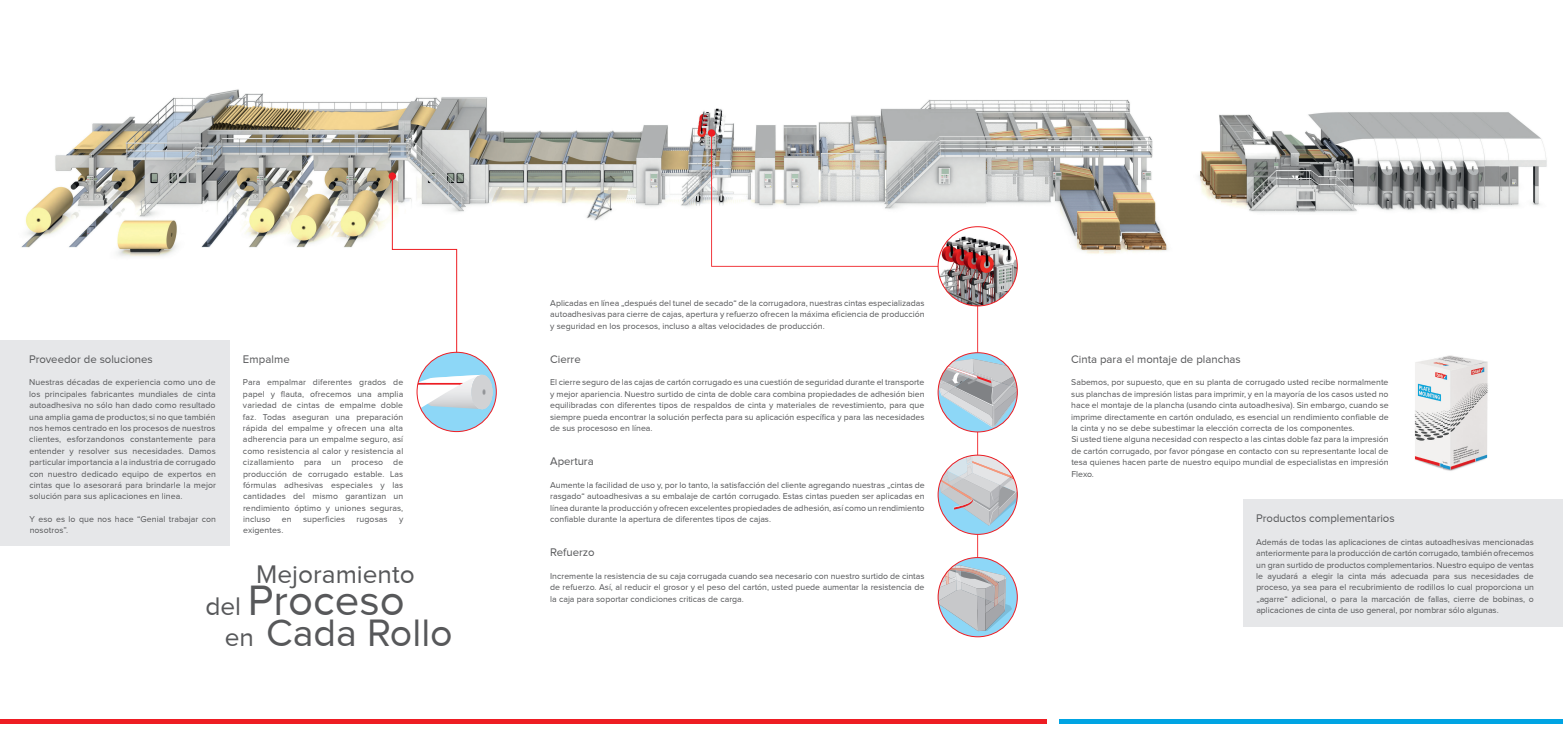
<style>
.page{position:relative;width:1563px;height:737px;background:#fff}
.page>*{position:absolute;margin:0;border:0;box-sizing:border-box;transform-origin:0 0}
.t1{font:43.75px "Proxima Nova";color:#57585a}
.t2{font:39.38px "Proxima Nova";color:#57585a}
.t3{font:26.25px "Proxima Nova";color:#57585a}
.t4{font:11.38px "Proxima Nova";color:#57585a}
.t5{font:8.75px/11.4px "Proxima Nova";color:#57585a;text-align:justify}
.s1{font-size:26.25px}
</style>
<div class="page">
<hr style="left:0;top:719px;width:1046px;height:4px;background:#ee1d23">
<hr style="left:1059px;top:719px;width:504px;height:4px;background:#00a4e3">
<img style="left:21px;top:89px;width:1526px;height:171px">
<div style="left:0;top:340px;width:230px;height:205px;background:#e6e7e9"></div>
<svg style="left:711px;top:133px;width:267px;height:431px"></svg>
<div style="left:417px;top:352px;width:79px;height:79px;background:#8dd7f7;border-radius:40px"></div>
<svg style="left:391px;top:173px;width:101px;height:239px"></svg>
<div style="left:417px;top:352px;width:80px;height:80px;border:1px solid #ee1d23;border-radius:50%"></div>
<svg style="left:938px;top:353px;width:79px;height:79px"></svg>
<svg style="left:938px;top:356px;width:79px;height:71px"></svg>
<div style="left:937px;top:352px;width:81px;height:80px;border:1px solid #ee1d23;border-radius:50%"></div>
<div style="left:938px;top:455px;width:79px;height:79px;background:#8dd7f7;border-radius:40px"></div>
<svg style="left:938px;top:455px;width:80px;height:70px"></svg>
<div style="left:937px;top:454px;width:81px;height:81px;border:1px solid #ee1d23;border-radius:50%"></div>
<svg style="left:938px;top:557px;width:79px;height:80px"></svg>
<svg style="left:939px;top:565px;width:73px;height:66px"></svg>
<div style="left:937px;top:557px;width:81px;height:80px;border:1px solid #ee1d23;border-radius:50%"></div>
<div style="left:389px;top:172px;width:7px;height:8px;background:#ee1d23;border-radius:50%"></div>
<div style="left:708px;top:129px;width:7px;height:8px;background:#ee1d23;border-radius:50%"></div>
<img style="left:938px;top:227px;width:79px;height:79px;border-radius:40px">
<div style="left:937px;top:226px;width:81px;height:80px;border:1px solid #ee1d23;border-radius:50%"></div>
<div style="left:1243px;top:499px;width:320px;height:127px;background:#e6e7e9"></div>
<img style="left:1414px;top:355px;width:74px;height:116px">
<h3 class="t4" style="left:29px;top:352px;width:125px">Proveedor de soluciones</h3>
<p class="t5" style="left:29px;top:377px;width:188px">Nuestras décadas de experiencia como uno de los principales fabricantes mundiales de cinta autoadhesiva no sólo han dado como resultado una amplia gama de productos; si no que también nos hemos centrado en los procesos de nuestros clientes, esforzandonos constantemente para entender y resolver sus necesidades. Damos particular importancia a la industria de corrugado con nuestro dedicado equipo de expertos en cintas que lo asesorará para brindarle la mejor solución para sus aplicaciones en linea.</p>
<p class="t5" style="left:30px;top:513px;width:188px">Y eso es lo que nos hace “Genial trabajar con nosotros”.</p>
<h3 class="t4" style="left:243px;top:352px;width:48px">Empalme</h3>
<p class="t5" style="left:243px;top:377px;width:162px">Para empalmar diferentes grados de papel y flauta, ofrecemos una amplia variedad de cintas de empalme doble faz. Todas aseguran una preparación rápida del empalme y ofrecen una alta adherencia para un empalme seguro, así como resistencia al calor y resistencia al cizallamiento para un proceso de producción de corrugado estable. Las fórmulas adhesivas especiales y las cantidades del mismo garantizan un rendimiento óptimo y uniones seguras, incluso</p>
<p class="t5" style="left:282px;top:513px;width:11px">en</p>
<p class="t5" style="left:303px;top:513px;width:44px">superficies</p>
<p class="t5" style="left:357px;top:513px;width:33px">rugosas</p>
<p class="t5" style="left:399px;top:513px;width:6px">y</p>
<p class="t5" style="left:243px;top:524px;width:42px">exigentes.</p>
<h3 class="t3" style="left:256px;top:559px;width:160px">Mejoramiento</h3>
<h1 class="t1" style="left:205px;top:576px;width:201px"><span class="s1">del</span> Proceso</h1>
<h2 class="t2" style="left:225px;top:611px;width:230px"><span class="s1">en</span> Cada Rollo</h2>
<p class="t5" style="left:550px;top:297px;width:376px">Aplicadas en línea „después del tunel de secado“ de la corrugadora, nuestras cintas especializadas autoadhesivas para cierre de cajas, apertura y refuerzo ofrecen la máxima eficiencia de producción y seguridad en los procesos, incluso a altas velocidades de producción.</p>
<h3 class="t4" style="left:550px;top:352px;width:32px">Cierre</h3>
<p class="t5" style="left:550px;top:377px;width:376px">El cierre seguro de las cajas de cartón corrugado es una cuestión de seguridad durante el transporte y mejor apariencia. Nuestro surtido de cinta de doble cara combina propiedades de adhesión bien equilibradas con diferentes tipos de respaldos de cinta y materiales de revestimiento, para que siempre pueda encontrar la solución perfecta para su aplicación específica y para las necesidades de sus procesoso en línea.</p>
<h3 class="t4" style="left:550px;top:455px;width:45px">Apertura</h3>
<p class="t5" style="left:550px;top:479px;width:376px">Aumente la facilidad de uso y, por lo tanto, la satisfacción del cliente agregando nuestras „cintas de rasgado“ autoadhesivas a su embalaje de cartón corrugado. Estas cintas pueden ser aplicadas en línea durante la producción y ofrecen excelentes propiedades de adhesión, así como un rendimiento confiable durante la apertura de diferentes tipos de cajas.</p>
<h3 class="t4" style="left:550px;top:546px;width:46px">Refuerzo</h3>
<p class="t5" style="left:550px;top:570px;width:376px">Incremente la resistencia de su caja corrugada cuando sea necesario con nuestro surtido de cintas de refuerzo. Así, al reducir el grosor y el peso del cartón, usted puede aumentar la resistencia de la caja para soportar condiciones criticas de carga.</p>
<h3 class="t4" style="left:1071px;top:352px;width:171px">Cinta para el montaje de planchas</h3>
<p class="t5" style="left:1071px;top:377px;width:319px;text-align:left">Sabemos, por supuesto, que en su planta de corrugado usted recibe normalmente sus planchas de impresión listas para imprimir, y en la mayoría de los casos usted no hace el montaje de la plancha (usando cinta autoadhesiva). Sin embargo, cuando se imprime directamente en cartón ondulado, es esencial un rendimiento confiable de la cinta y no se debe subestimar la elección correcta de los componentes.<br>Si usted tiene alguna necesidad con respecto a las cintas doble faz para la impresión de cartón corrugado, por favor póngase en contacto con su representante local de tesa quienes hacen parte de nuestro equipo mundial de especialistas en impresión Flexo.</p>
<h3 class="t4" style="left:1256px;top:512px;width:140px">Productos complementarios</h3>
<p class="t5" style="left:1256px;top:536px;width:279px">Además de todas las aplicaciones de cintas autoadhesivas mencionadas anteriormente para la producción de cartón corrugado, también ofrecemos un gran surtido de productos complementarios. Nuestro equipo de ventas le ayudará a elegir la cinta más adecuada para sus necesidades de proceso, ya sea para el recubrimiento de rodillos lo cual proporciona un „agarre“ adicional, o para la marcación de fallas, cierre de bobinas, o aplicaciones de cinta de uso general, por nombrar sólo algunas.</p>
</div>
